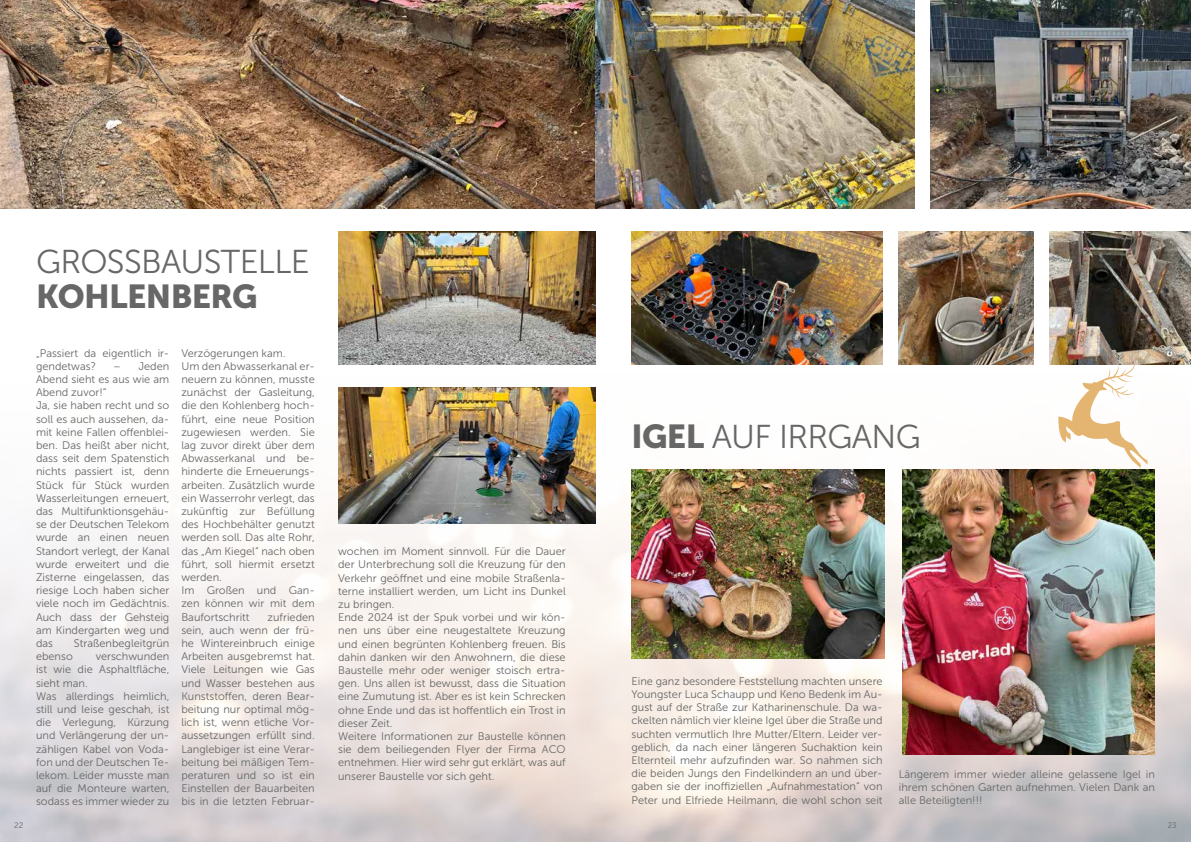
<style>
.page{position:relative;width:1191px;height:842px;background:#fff}
.page>*{position:absolute;margin:0;border:0;box-sizing:border-box;transform-origin:0 0}
.t1{font:33px "Museo Sans 300";letter-spacing:-.02em;color:#666766}
.t2{font:33px "Museo Sans 900";letter-spacing:-.02em;color:#666766}
.t3{font:11px/13.2px "Museo Sans 300";color:#666766}
.t4{font:8px "Museo Sans 300";color:#666766}
.s1{font-family:"Museo Sans 900"}
</style>
<div class="page">
<img style="left:0;top:387px;width:1191px;height:455px">
<svg style="left:1058px;top:364px;width:89px;height:104px"></svg>
<img style="left:0;top:0;width:914px;height:209px">
<img style="left:338px;top:231px;width:257px;height:133px">
<img style="left:338px;top:387px;width:257px;height:136px">
<img style="left:930px;top:0;width:261px;height:209px">
<img style="left:631px;top:231px;width:251px;height:133px">
<img style="left:899px;top:231px;width:134px;height:133px">
<img style="left:1049px;top:231px;width:142px;height:133px">
<img style="left:631px;top:469px;width:253px;height:190px">
<img style="left:902px;top:469px;width:253px;height:285px">
<h1 class="t1" style="left:36px;top:244px;width:275px">GROSSBAUSTELLE</h1>
<h1 class="t2" style="left:36px;top:278px;width:223px">KOHLENBERG</h1>
<p class="t3" style="left:36px;top:346px;width:135px">„Passiert da eigentlich ir&shy;gendetwas?</p>
<p class="t3" style="left:36px;top:359px;width:135px;text-indent:77px">– Jeden<br>Abend sieht es aus wie am<br>Abend zuvor!“<br>Ja, sie haben recht und so soll es auch aussehen, da&shy;mit keine Fallen offenblei&shy;ben. Das heißt aber nicht, dass seit dem Spatenstich nichts passiert ist, denn<br>Stück für Stück wurden<br>Wasserleitungen erneuert, das Multifunktionsgehäu&shy;se der Deutschen Telekom wurde an einen neuen<br>Standort verlegt, der Kanal wurde erweitert und die<br>Zisterne eingelassen, das riesige Loch haben sicher viele noch im Gedächtnis.<br>Auch dass der Gehsteig am Kindergarten weg und das</p>
<p class="t3" style="left:74px;top:637px;width:97px">Straßenbegleitgrün</p>
<p class="t3" style="left:36px;top:650px;width:135px;text-indent:60px">verschwunden ist wie die Asphaltfläche, sieht man.<br>Was allerdings heimlich, still und leise geschah, ist die Verlegung, Kürzung und Verlängerung der un&shy;zähligen Kabel von Voda&shy;fon und der Deutschen Te&shy;lekom. Leider musste man auf die Monteure warten, sodass es immer wieder zu</p>
<p class="t3" style="left:36px;top:650px;width:38px">ebenso</p>
<p class="t3" style="left:181px;top:346px;width:135px">Verzögerungen kam.<br>Um den Abwasserkanal er&shy;neuern zu können, musste zunächst der Gasleitung, die den Kohlenberg hoch&shy;führt, eine neue Position zugewiesen werden. Sie lag zuvor direkt über dem<br>Abwasserkanal und be&shy;hinderte die Erneuerungs&shy;arbeiten. Zusätzlich wurde ein Wasserrohr verlegt, das zukünftig zur Befüllung des Hochbehälter genutzt werden soll. Das alte Rohr, das „Am Kiegel“ nach oben führt, soll hiermit ersetzt werden.<br>Im Großen und Gan&shy;zen können wir mit dem<br>Baufortschritt</p>
<p class="t3" style="left:181px;top:610px;width:135px;text-align:justify;text-indent:86px">zufrieden sein, auch wenn der frü&shy;he Wintereinbruch einige Arbeiten ausgebremst hat.<br>Viele Leitungen wie Gas und Wasser bestehen aus Kunststoffen, deren Bear&shy;beitung nur optimal mög&shy;lich ist, wenn etliche Vor&shy;aussetzungen erfüllt sind.<br>Langlebiger ist eine Verar&shy;beitung bei mäßigen Tem&shy;peraturen und so ist ein Einstellen der Bauarbeiten bis in die letzten Februar-</p>
<p class="t3" style="left:338px;top:545px;width:229px">wochen im Moment sinnvoll. Für die Dauer der Unterbrechung soll die Kreuzung für den Verkehr geöffnet und eine mobile Straßenla&shy;terne installiert werden, um Licht ins Dunkel zu bringen.<br>Ende 2024 ist der Spuk vorbei und wir kön&shy;nen uns über eine neugestaltete Kreuzung und einen begrünten Kohlenberg freuen. Bis dahin danken wir den Anwohnern, die diese Baustelle mehr oder weniger stoisch ertra&shy;gen. Uns allen ist bewusst, dass die Situation eine Zumutung ist. Aber es ist kein Schrecken ohne Ende und das ist hoffentlich ein Trost in dieser Zeit.<br>Weitere Informationen zur Baustelle können sie dem beiliegenden Flyer der Firma ACO entnehmen. Hier wird sehr gut erklärt, was auf unserer Baustelle vor sich geht.</p>
<h1 class="t1" style="left:631px;top:418px;width:291px"><span class="s1">IGEL</span> AUF IRRGANG</h1>
<p class="t3" style="left:631px;top:674px;width:253px;text-align:justify">Eine ganz besondere Feststellung machten unsere Youngster Luca Schaupp und Keno Bedenk im Au&shy;gust auf der Straße zur Katharinenschule. Da wa&shy;ckelten nämlich vier kleine Igel über die Straße und suchten vermutlich Ihre Mutter/Eltern. Leider ver&shy;geblich, da nach einer längeren Suchaktion kein Elternteil mehr aufzufinden war. So nahmen sich die beiden Jungs den Findelkindern an und über&shy;gaben sie der inoffiziellen „Aufnahmestation“ von Peter und Elfriede Heilmann, die wohl schon seit</p>
<p class="t3" style="left:899px;top:767px;width:258px;text-align:justify">Längerem immer wieder alleine gelassene Igel in ihrem schönen Garten aufnehmen. Vielen Dank an alle Beteiligten!!!</p>
<p class="t4" style="left:14px;top:821px;width:11px">22</p>
<p class="t4" style="left:1167px;top:821px;width:11px">23</p>
</div>
